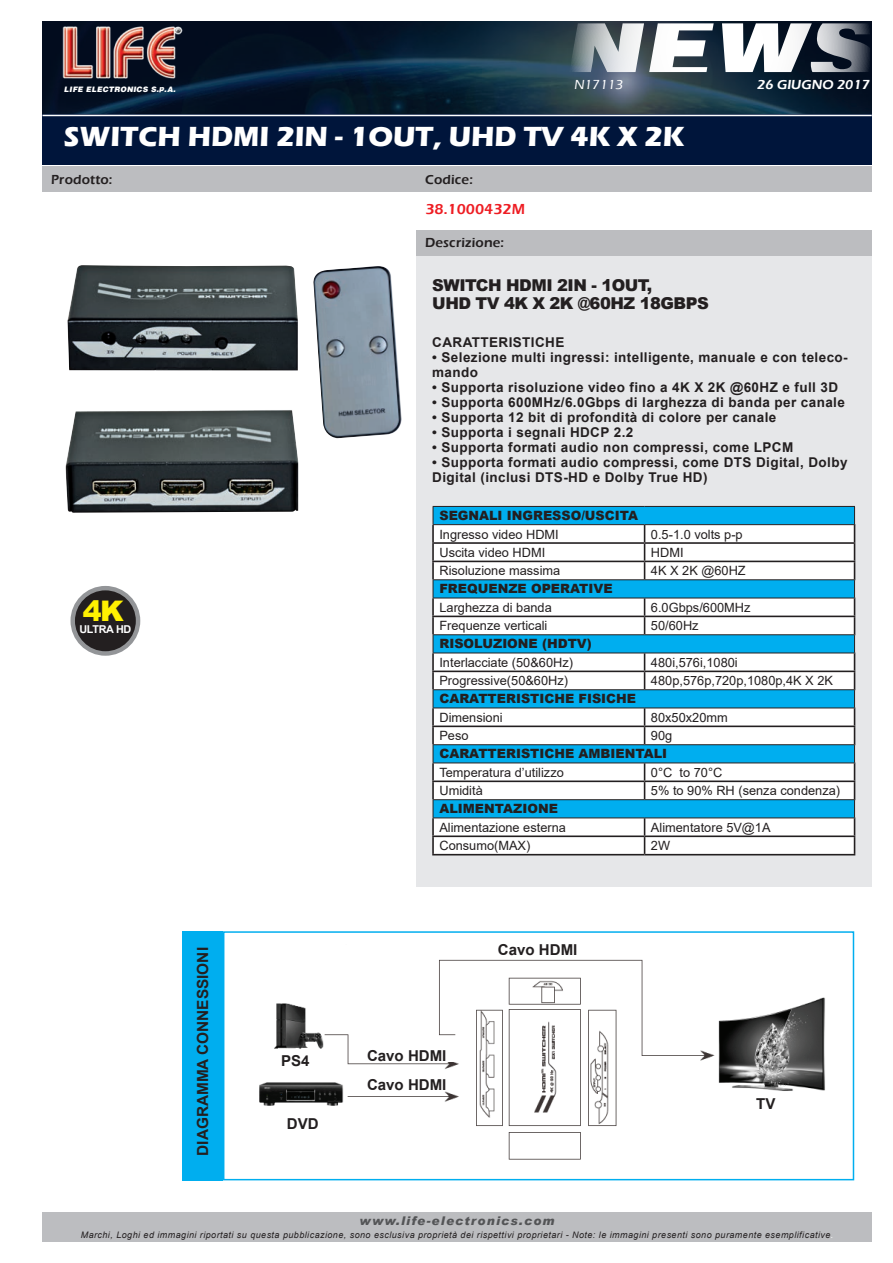
<style>
.page{position:relative;width:893px;height:1263px;background:#fff}
.page>*{position:absolute;margin:0;border:0;box-sizing:border-box;transform-origin:0 0}
.t1{font:700 28.5px "Eras ITC";color:#fff}
.t2{font:900 28.35px "Arial";color:#fff101}
.t3{font:900 16.35px/17.7px "Arial";letter-spacing:-.03em;color:#231f20}
.t4{font:700 15.3px "Arial";color:#231f20}
.t5{font:700 15px/29.7px "Arial";color:#231f20}
.t6{font:600 15px "Eras ITC";color:#ee1d23}
.t7{font:700 13.5px/15px "Arial";letter-spacing:.03em;color:#231f20}
.t8{font:600 13.5px "Eras ITC";letter-spacing:.01em;color:#231f20}
.t9{font:600 13.5px "Eras ITC";color:#fff}
.t10{font:500 13.5px "Eras ITC";color:#fff}
.t11{font:12.75px "Arial";color:#231f20}
.t12{font:900 12.75px "Arial";color:#231f20}
.t13{font:italic 900 12px "Arial";letter-spacing:.1em;color:#545557}
.t14{font:700 10.8px "Arial";letter-spacing:-.03em;color:#fff}
.t15{font:italic 9px "Arial";letter-spacing:.05em;color:#231f20}
.t16{font:7.5px "Airbus Special";letter-spacing:.03em;color:#fff}
.s1{color:#fff}
</style>
<div class="page">
<div style="left:43px;top:1212px;width:829px;height:30px;background:#bcbdc0"></div>
<img style="left:43px;top:21px;width:829px;height:93px">
<img style="left:60px;top:24px;width:122px;height:57px">
<svg style="left:569px;top:23px;width:301px;height:49px"></svg>
<div style="left:43px;top:115px;width:829px;height:42px;background:#00153b"></div>
<hr style="left:43px;top:115px;width:829px;height:1px;background:#fff">
<div style="left:417px;top:255px;width:455px;height:632px;background:#e6e7e9"></div>
<div style="left:43px;top:166px;width:829px;height:26px;background:#bcbdc0"></div>
<div style="left:43px;top:157px;width:829px;height:8px;background:#00153b"></div>
<div style="left:417px;top:230px;width:455px;height:25px;background:#bcbdc0"></div>
<div style="left:70px;top:586px;width:70px;height:70px;background:#939598;border-radius:50%"></div>
<div style="left:75px;top:590px;width:61px;height:61px;background:#231f20;border-radius:50%"></div>
<img style="left:65px;top:265px;width:233px;height:248px">
<img style="left:313px;top:266px;width:89px;height:172px">
<hr style="left:433px;top:506px;width:212px;height:1px;background:#231f20">
<hr style="left:645px;top:506px;width:210px;height:1px;background:#231f20">
<svg style="left:432px;top:507px;width:423px;height:348px;background:#a3d5e8"></svg>
<hr style="left:433px;top:799px;width:212px;height:1px;background:#231f20">
<hr style="left:433px;top:817px;width:212px;height:1px;background:#231f20">
<img style="left:259px;top:959px;width:566px;height:201px">
<div style="left:367px;top:1049px;width:93px;height:12px;background:#fff"></div>
<div style="left:367px;top:1078px;width:93px;height:13px;background:#fff"></div>
<div style="left:281px;top:1055px;width:29px;height:11px;background:#fff"></div>
<div style="left:258px;top:1116px;width:89px;height:14px;background:#fff"></div>
<div style="left:721px;top:1097px;width:89px;height:14px;background:#fff"></div>
<div style="left:223px;top:931px;width:631px;height:249px;border:2px solid #00aeef"></div>
<div style="left:182px;top:931px;width:41px;height:249px;background:#00aeef"></div>
<p class="t10" style="left:574px;top:77px;width:52px">N17113</p>
<p class="t9" style="left:757px;top:77px;width:116px">26 GIUGNO 2017</p>
<h1 class="t1" style="left:64px;top:120px;width:622px">SWITCH HDMI 2IN - 1OUT, UHD TV 4K X 2K</h1>
<p class="t8" style="left:51px;top:172px;width:63px">Prodotto:</p>
<p class="t8" style="left:425px;top:171px;width:49px">Codice:</p>
<p class="t6" style="left:425px;top:201px;width:101px">38.1000432M</p>
<p class="t8" style="left:425px;top:235px;width:80px">Descrizione:</p>
<p class="t16" style="left:64px;top:85px;width:113px">LIFE ELECTRONICS S.p.A.</p>
<p class="t3" style="left:432px;top:276px;width:278px">SWITCH HDMI 2IN - 1OUT,<br>UHD TV 4K X 2K @60HZ 18GBPS</p>
<h2 class="t2" style="left:83px;top:590px;width:43px">4K</h2>
<p class="t14" style="left:79px;top:622px;width:53px">ULTRA HD</p>
<p class="t4" style="left:192px;top:1156px;width:210px;rotate:-90deg">DIAGRAMMA CONNESSIONI</p>
<p class="t5" style="left:281px;top:1046px;width:30px">PS4</p>
<p class="t5" style="left:287px;top:1109px;width:33px">DVD</p>
<p class="t7" style="left:432px;top:334px;width:134px">CARATTERISTICHE</p>
<p class="t7" style="left:432px;top:349px;width:417px">• Selezione multi ingressi: intelligente, manuale e con teleco&shy;mando</p>
<p class="t7" style="left:432px;top:379px;width:407px">• Supporta risoluzione video fino a 4K X 2K @60HZ e full 3D</p>
<p class="t7" style="left:432px;top:394px;width:414px">• Supporta 600MHz/6.0Gbps di larghezza di banda per canale</p>
<p class="t7" style="left:432px;top:409px;width:346px">• Supporta 12 bit di profondità di colore per canale</p>
<p class="t7" style="left:432px;top:424px;width:203px">• Supporta i segnali HDCP 2.2</p>
<p class="t7" style="left:432px;top:439px;width:362px">• Supporta formati audio non compressi, come LPCM</p>
<p class="t7" style="left:432px;top:454px;width:417px">• Supporta formati audio compressi, come DTS Digital, Dolby<br>Digital (inclusi DTS-HD e Dolby True HD)</p>
<p class="t12" style="left:439px;top:506px;width:200px">SEGNALI INGRESSO/USCITA</p>
<p class="t11" style="left:439px;top:525px;width:121px">Ingresso video HDMI</p>
<p class="t11" style="left:651px;top:525px;width:93px">0.5-1.0 volts p-p</p>
<p class="t11" style="left:439px;top:544px;width:107px">Uscita video HDMI</p>
<p class="t11" style="left:651px;top:544px;width:34px">HDMI</p>
<p class="t11" style="left:439px;top:562px;width:122px">Risoluzione massima</p>
<p class="t11" style="left:651px;top:562px;width:96px">4K X 2K @60HZ</p>
<p class="t12" style="left:439px;top:580px;width:175px">FREQUENZE OPERATIVE</p>
<p class="t11" style="left:439px;top:599px;width:114px">Larghezza di banda</p>
<p class="t11" style="left:651px;top:599px;width:101px">6.0Gbps/600MHz</p>
<p class="t11" style="left:439px;top:617px;width:110px">Frequenze verticali</p>
<p class="t11" style="left:651px;top:617px;width:49px">50/60Hz</p>
<p class="t12" style="left:439px;top:635px;width:154px">RISOLUZIONE (HDTV)</p>
<p class="t11" style="left:439px;top:654px;width:135px">Interlacciate (50&amp;60Hz)</p>
<p class="t11" style="left:651px;top:654px;width:88px">480i,576i,1080i</p>
<p class="t11" style="left:439px;top:672px;width:130px">Progressive(50&amp;60Hz)</p>
<p class="t11" style="left:651px;top:672px;width:184px">480p,576p,720p,1080p,4K X 2K</p>
<p class="t12" style="left:439px;top:690px;width:198px">CARATTERISTICHE FISICHE</p>
<p class="t11" style="left:439px;top:708px;width:65px">Dimensioni</p>
<p class="t11" style="left:651px;top:708px;width:78px">80x50x20mm</p>
<p class="t11" style="left:439px;top:727px;width:31px">Peso</p>
<p class="t11" style="left:651px;top:727px;width:23px">90g</p>
<p class="t12" style="left:439px;top:745px;width:229px">CARATTERISTICHE AMBIENTALI</p>
<p class="t11" style="left:439px;top:763px;width:126px">Temperatura d’utilizzo</p>
<p class="t11" style="left:651px;top:763px;width:73px">0°C to 70°C</p>
<p class="t11" style="left:439px;top:782px;width:45px">Umidità</p>
<p class="t11" style="left:651px;top:782px;width:191px">5% to 90% RH (senza condenza)</p>
<p class="t12" style="left:439px;top:800px;width:120px">ALIMENTAZIONE</p>
<p class="t11" style="left:439px;top:818px;width:128px">Alimentazione esterna</p>
<p class="t11" style="left:651px;top:818px;width:121px">Alimentatore 5V@1A</p>
<p class="t11" style="left:439px;top:837px;width:92px">Consumo(MAX)</p>
<p class="t11" style="left:651px;top:837px;width:21px">2W</p>
<p class="t5" style="left:367px;top:1040px;width:81px">Cavo HDMI<br>Cavo HDMI</p>
<p class="t5" style="left:498px;top:935px;width:81px">Cavo HDMI</p>
<p class="t5" style="left:756px;top:1089px;width:21px">TV</p>
<p class="t13" style="left:360px;top:1213px;width:197px">www.life-electronics.com</p>
<p class="t15" style="left:81px;top:1229px;width:754px">Marchi, Loghi ed immagini riportati su questa pubblicazione, sono esclusiva proprietà dei rispettivi proprietari - Note: le immagini presenti sono puramente esemplificative<span class="s1">.</span></p>
</div>
